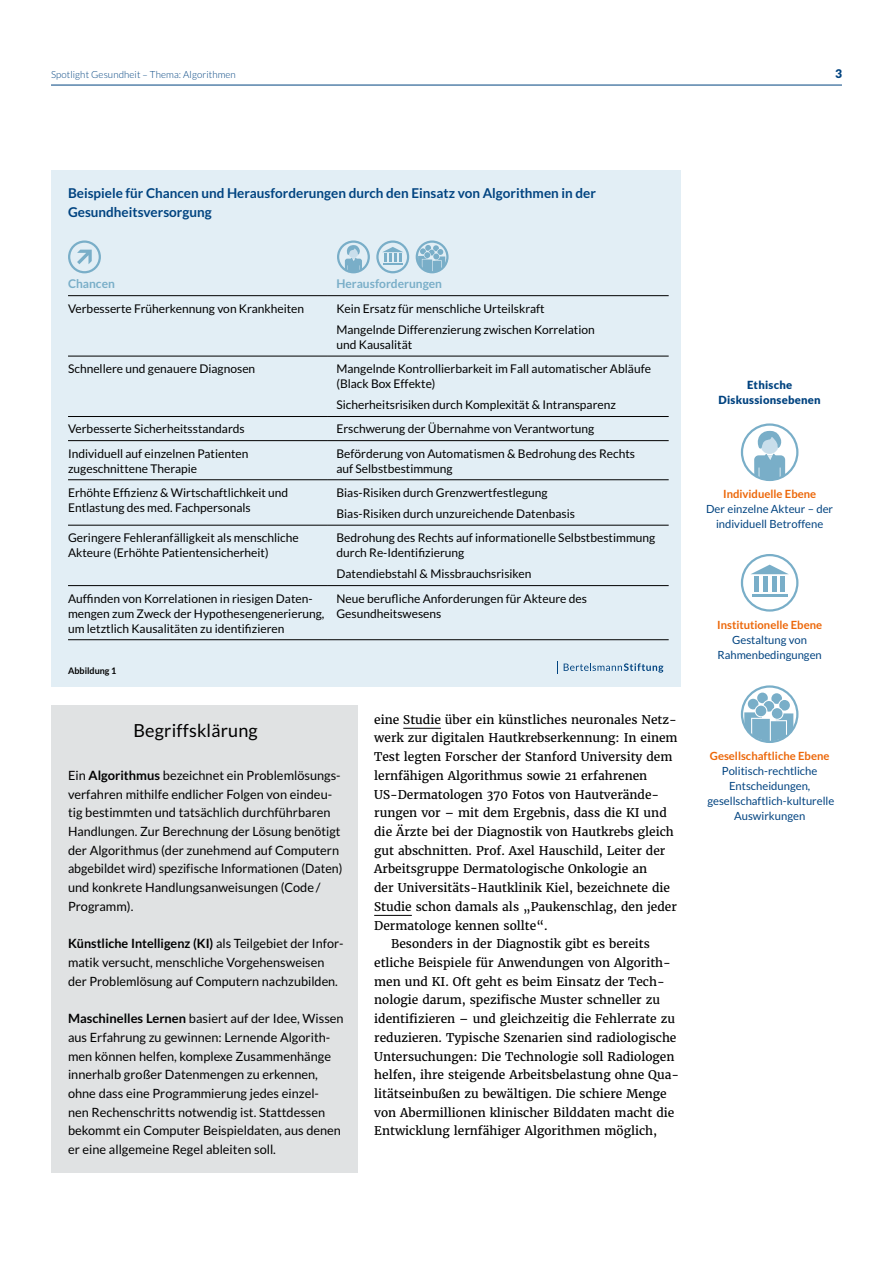
<style>
.page{position:relative;width:893px;height:1263px;background:#fff}
.page>*{position:absolute;margin:0;border:0;box-sizing:border-box;transform-origin:0 0}
.t1{font:18px "Lato";letter-spacing:.01em;color:#000}
.t2{font:700 13.5px/19.2px "Lato";color:#004380}
.t3{font:12.75px/18.8px "Lato";color:#000}
.t4{font:12px/15px "Lato";color:#000}
.t5{font:12px "Merriweather";color:#000}
.t6{font:700 12px "Lato";color:#79aec8}
.t7{font:900 12px "Lato";color:#004380}
.t8{font:11.25px/15px "Lato";color:#004380;text-align:center}
.t9{font:700 11.25px "Lato";color:#ec6608}
.t10{font:900 11.25px/15px "Lato";letter-spacing:.02em;color:#004380;text-align:center}
.t11{font:300 9.75px "Lato";letter-spacing:.01em;color:#004380}
.t12{font:700 9px "Lato";color:#000}
.s1{font-weight:700}
.s2{color:#fff}
</style>
<div class="page">
<hr style="left:51px;top:85px;width:791px;height:1px;background:#004380">
<hr style="left:403px;top:728px;width:38px;height:1px;background:#000">
<hr style="left:374px;top:915px;width:38px;height:1px;background:#000">
<div style="left:51px;top:170px;width:629px;height:516px;background:#e2eef5"></div>
<hr style="left:68px;top:295px;width:260px;height:1px;background:#000">
<hr style="left:328px;top:295px;width:341px;height:1px;background:#000">
<hr style="left:68px;top:356px;width:260px;height:1px;background:#000">
<hr style="left:328px;top:356px;width:341px;height:1px;background:#000">
<hr style="left:68px;top:416px;width:260px;height:1px;background:#000">
<hr style="left:328px;top:416px;width:341px;height:1px;background:#000">
<hr style="left:68px;top:440px;width:260px;height:1px;background:#000">
<hr style="left:328px;top:440px;width:341px;height:1px;background:#000">
<hr style="left:68px;top:479px;width:260px;height:1px;background:#000">
<hr style="left:328px;top:479px;width:341px;height:1px;background:#000">
<hr style="left:68px;top:525px;width:260px;height:1px;background:#000">
<hr style="left:328px;top:525px;width:341px;height:1px;background:#000">
<hr style="left:68px;top:585px;width:260px;height:1px;background:#000">
<hr style="left:328px;top:585px;width:341px;height:1px;background:#000">
<hr style="left:68px;top:639px;width:260px;height:1px;background:#000">
<hr style="left:328px;top:639px;width:341px;height:1px;background:#000">
<div style="left:51px;top:705px;width:306px;height:468px;background:#e0e2e3"></div>
<svg style="left:345px;top:245px;width:17px;height:27px"></svg>
<div style="left:337px;top:240px;width:33px;height:33px;border:2px solid #79aec8;border-radius:50%"></div>
<svg style="left:77px;top:250px;width:15px;height:14px"></svg>
<div style="left:68px;top:240px;width:33px;height:33px;border:2px solid #79aec8;border-radius:50%"></div>
<svg style="left:382px;top:247px;width:21px;height:17px"></svg>
<div style="left:376px;top:240px;width:33px;height:33px;border:2px solid #79aec8;border-radius:50%"></div>
<svg style="left:418px;top:245px;width:27px;height:27px"></svg>
<div style="left:416px;top:240px;width:33px;height:33px;border:2px solid #79aec8;border-radius:50%"></div>
<svg style="left:564px;top:663px;width:99px;height:10px"></svg>
<svg style="left:557px;top:661px;width:1px;height:13px"></svg>
<svg style="left:754px;top:431px;width:31px;height:49px"></svg>
<div style="left:741px;top:423px;width:57px;height:58px;border:2px solid #79aec8;border-radius:50%"></div>
<div style="left:754px;top:576px;width:5px;height:16px;background:#79aec8"></div>
<hr style="left:752px;top:594px;width:35px;height:2px;background:#79aec8">
<hr style="left:781px;top:576px;width:4px;height:16px;background:#79aec8">
<hr style="left:763px;top:576px;width:4px;height:16px;background:#79aec8">
<hr style="left:772px;top:576px;width:4px;height:16px;background:#79aec8">
<svg style="left:751px;top:565px;width:37px;height:9px"></svg>
<div style="left:741px;top:554px;width:57px;height:58px;border:2px solid #79aec8;border-radius:50%"></div>
<svg style="left:744px;top:692px;width:49px;height:50px"></svg>
<div style="left:741px;top:685px;width:57px;height:58px;border:2px solid #79aec8;border-radius:50%"></div>
<p class="t11" style="left:51px;top:69px;width:186px">Spotlight Gesundheit – Thema: Algorithmen</p>
<p class="t7" style="left:835px;top:66px;width:8px">3</p>
<p class="t2" style="left:68px;top:183px;width:529px">Beispiele für Chancen und Herausforderungen durch den Einsatz von Algorithmen in der<br>Gesundheitsversorgung</p>
<p class="t6" style="left:68px;top:277px;width:48px">Chancen</p>
<p class="t6" style="left:336px;top:277px;width:107px">Herausforderungen</p>
<p class="t4" style="left:68px;top:301px;width:238px">Verbesserte Früherkennung von Krankheiten</p>
<p class="t4" style="left:336px;top:297px;width:260px;line-height:21.3px">Kein Ersatz für menschliche Urteilskraft<br>Mangelnde Differenzierung zwischen Korrelation</p>
<p class="t4" style="left:336px;top:337px;width:77px">und Kausalität</p>
<p class="t4" style="left:68px;top:361px;width:189px">Schnellere und genauere Diagnosen</p>
<p class="t4" style="left:336px;top:361px;width:316px">Mangelnde Kontrollierbarkeit im Fall automatischer Abläufe (Black Box Effekte)</p>
<p class="t4" style="left:336px;top:397px;width:281px">Sicherheitsrisiken durch Komplexität &amp; Intransparenz</p>
<p class="t4" style="left:68px;top:421px;width:178px">Verbesserte Sicherheitsstandards</p>
<p class="t4" style="left:336px;top:421px;width:259px">Erschwerung der Übernahme von Verantwortung</p>
<p class="t4" style="left:68px;top:446px;width:182px">Individuell auf einzelnen Patienten zugeschnittene Therapie</p>
<p class="t4" style="left:336px;top:446px;width:300px">Beförderung von Automatismen &amp; Bedrohung des Rechts auf Selbstbestimmung</p>
<p class="t4" style="left:68px;top:485px;width:222px">Erhöhte Effizienz &amp; Wirtschaftlichkeit und<br>Entlastung des med. Fachpersonals</p>
<p class="t4" style="left:336px;top:482px;width:240px;line-height:21.3px">Bias-Risiken durch Grenzwertfestlegung<br>Bias-Risiken durch unzureichende Datenbasis</p>
<p class="t4" style="left:68px;top:530px;width:232px">Geringere Fehleranfälligkeit als menschliche<br>Akteure (Erhöhte Patientensicherheit)</p>
<p class="t4" style="left:336px;top:530px;width:320px">Bedrohung des Rechts auf informationelle Selbstbestimmung durch Re-Identifizierung</p>
<p class="t4" style="left:336px;top:566px;width:197px">Datendiebstahl &amp; Missbrauchsrisiken</p>
<p class="t4" style="left:68px;top:591px;width:258px">Auffinden von Korrelationen in riesigen Daten&shy;mengen zum Zweck der Hypothesengenerierung, um letztlich Kausalitäten zu identifizieren</p>
<p class="t4" style="left:336px;top:591px;width:252px">Neue berufliche Anforderungen für Akteure des<br>Gesundheitswesens</p>
<p class="t12" style="left:68px;top:665px;width:50px">Abbildung 1</p>
<h1 class="t1" style="left:133px;top:720px;width:126px">Begriffsklärung</h1>
<p class="t3" style="left:68px;top:766px;width:276px">Ein <span class="s1">Algorithmus</span> bezeichnet ein Problemlösungs&shy;verfahren mithilfe endlicher Folgen von eindeu&shy;tig bestimmten und tatsächlich durchführbaren Handlungen. Zur Berechnung der Lösung benötigt der Algorithmus (der zunehmend auf Computern abgebildet wird) spezifische Informationen (Daten) und konkrete Handlungsanweisungen (Code/ Programm).</p>
<p class="t3" style="left:68px;top:934px;width:277px"><span class="s1">Künstliche Intelligenz (KI)</span> als Teilgebiet der Infor&shy;matik versucht, menschliche Vorgehensweisen der Problemlösung auf Computern nachzubilden.</p>
<p class="t3" style="left:68px;top:1009px;width:277px"><span class="s1">Maschinelles Lernen</span> basiert auf der Idee, Wissen aus Erfahrung zu gewinnen: Lernende Algorith&shy;men können helfen, komplexe Zusammenhänge innerhalb großer Datenmengen zu erkennen, ohne dass eine Programmierung jedes einzel-<br>nen Rechenschritts notwendig ist. Stattdessen bekommt ein Computer Beispieldaten, aus denen er eine allgemeine Regel ableiten soll.</p>
<p class="t5" style="left:374px;top:711px;width:304px">eine Studie über ein künstliches neuronales Netz-</p>
<p class="t5" style="left:374px;top:730px;width:305px">werk zur digitalen Hautkrebserkennung: In einem</p>
<p class="t5" style="left:374px;top:749px;width:300px">Test legten Forscher der Stanford University dem</p>
<p class="t5" style="left:374px;top:767px;width:275px">lernfähigen Algorithmus sowie 21 erfahrenen</p>
<p class="t5" style="left:374px;top:786px;width:287px">US-Dermatologen 370 Fotos von Hautverände-</p>
<p class="t5" style="left:374px;top:805px;width:294px">rungen vor – mit dem Ergebnis, dass die KI und</p>
<p class="t5" style="left:374px;top:824px;width:301px">die Ärzte bei der Diagnostik von Hautkrebs gleich</p>
<p class="t5" style="left:374px;top:842px;width:293px">gut abschnitten. Prof. Axel Hauschild, Leiter der</p>
<p class="t5" style="left:374px;top:861px;width:274px">Arbeitsgruppe Dermatologische Onkologie an</p>
<p class="t5" style="left:374px;top:880px;width:297px">der Universitäts-Hautklinik Kiel, bezeichnete die</p>
<p class="t5" style="left:374px;top:898px;width:304px">Studie schon damals als „Paukenschlag, den jeder</p>
<p class="t5" style="left:374px;top:917px;width:220px">Dermatologe kennen sollte“. <span class="s2">Kasten</span></p>
<p class="t5" style="left:391px;top:936px;width:260px">Besonders in der Diagnostik gibt es bereits</p>
<p class="t5" style="left:374px;top:955px;width:298px">etliche Beispiele für Anwendungen von Algorith-</p>
<p class="t5" style="left:374px;top:973px;width:292px">men und KI. Oft geht es beim Einsatz der Tech-</p>
<p class="t5" style="left:374px;top:992px;width:287px">nologie darum, spezifische Muster schneller zu</p>
<p class="t5" style="left:374px;top:1011px;width:302px">identifizieren – und gleichzeitig die Fehlerrate zu</p>
<p class="t5" style="left:374px;top:1029px;width:304px">reduzieren. Typische Szenarien sind radiologische</p>
<p class="t5" style="left:374px;top:1048px;width:302px">Untersuchungen: Die Technologie soll Radiologen</p>
<p class="t5" style="left:374px;top:1067px;width:306px">helfen, ihre steigende Arbeitsbelastung ohne Qua-</p>
<p class="t5" style="left:374px;top:1085px;width:294px">litätseinbußen zu bewältigen. Die schiere Menge</p>
<p class="t5" style="left:374px;top:1104px;width:302px">von Abermillionen klinischer Bilddaten macht die</p>
<p class="t5" style="left:374px;top:1123px;width:285px">Entwicklung lernfähiger Algorithmen möglich,</p>
<p class="t10" style="left:719px;top:377px;width:104px">Ethische<br>Diskussionsebenen</p>
<p class="t9" style="left:723px;top:488px;width:95px">Individuelle Ebene</p>
<p class="t8" style="left:706px;top:502px;width:128px">Der einzelne Akteur – der individuell Betroffene</p>
<p class="t9" style="left:717px;top:619px;width:106px">Institutionelle Ebene</p>
<p class="t8" style="left:717px;top:633px;width:106px">Gestaltung von<br>Rahmenbedingungen</p>
<p class="t9" style="left:710px;top:750px;width:121px">Gesellschaftliche Ebene</p>
<p class="t8" style="left:707px;top:764px;width:129px">Politisch-rechtliche<br>Entscheidungen, gesellschaftlich-kulturelle<br>Auswirkungen</p>
</div>
